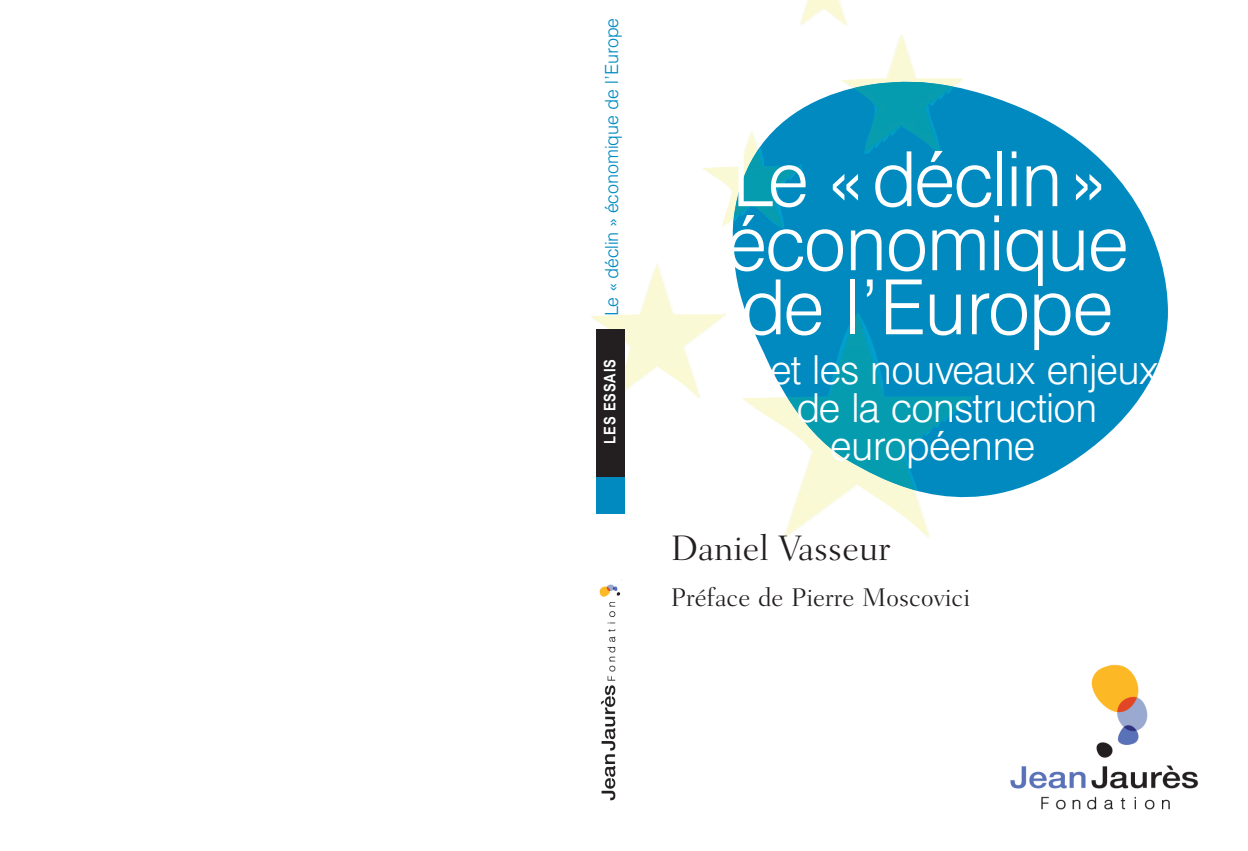
<style>
.page{position:relative;width:1248px;height:851px;background:#fff}
.page>*{position:absolute;margin:0;border:0;box-sizing:border-box;transform-origin:0 0}
.t1{font:300 76px/64px "AT Triumvirate";letter-spacing:-.015em;color:#fff}
.t2{font:300 40px "AT Triumvirate";letter-spacing:-.015em;color:#fff}
.t3{font:300 36px "Fairfield LH";color:#231f20}
.t4{font:300 26px "Fairfield LH";color:#231f20}
.t5{font:300 18px "AT Triumvirate";color:#008ac0}
.t6{font:700 16px "Arial Narrow";letter-spacing:.045em;color:#fff}
</style>
<div class="page">
<svg style="left:962px;top:79px;width:205px;height:419px;fill:#008ac0"></svg>
<img style="left:590px;top:0;width:372px;height:538px">
<img style="left:733px;top:80px;width:239px;height:411px">
<div style="left:595px;top:329px;width:29px;height:148px;background:#231f20"></div>
<div style="left:595px;top:477px;width:29px;height:36px;background:#008ac0"></div>
<img style="left:601px;top:602px;width:15px;height:199px">
<img style="left:599px;top:584px;width:22px;height:13px">
<img style="left:1010px;top:664px;width:189px;height:146px">
<p class="t5" style="left:605px;top:315px;width:299px;rotate:-90deg">Le « déclin » économique de l’Europe</p>
<p class="t6" style="left:600px;top:443px;width:86px;rotate:-90deg">LES ESSAIS</p>
<h1 class="t1" style="left:726px;top:155px;width:404px">Le «déclin» économique de l’Europe</h1>
<p class="t2" style="left:770px;top:355px;width:390px">et les nouveaux enjeux</p>
<p class="t2" style="left:795px;top:393px;width:303px">de la construction</p>
<p class="t2" style="left:830px;top:431px;width:207px">européenne</p>
<p class="t3" style="left:670px;top:533px;width:221px">Daniel Vasseur</p>
<p class="t4" style="left:670px;top:586px;width:301px">Préface de Pierre Moscovici</p>
</div>
